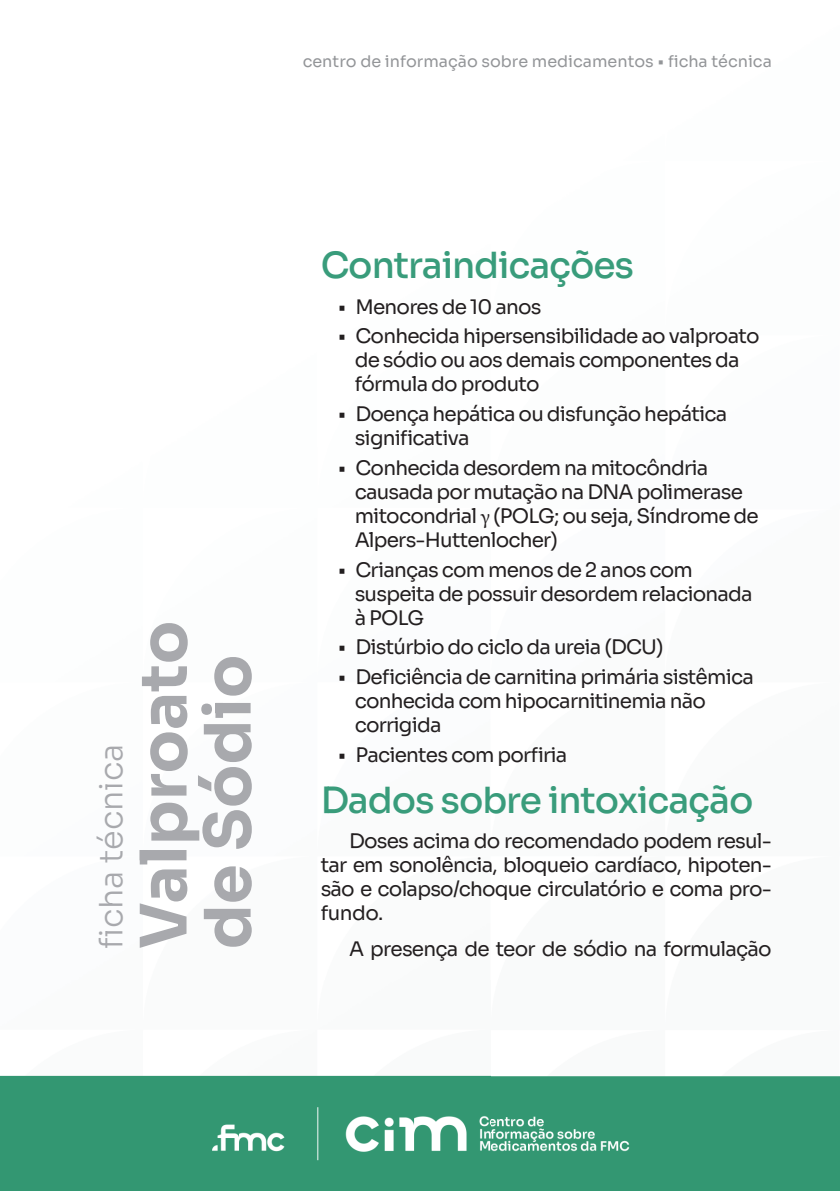
<style>
.page{position:relative;width:840px;height:1191px;background:#fff}
.page>*{position:absolute;margin:0;border:0;box-sizing:border-box;transform-origin:0 0}
.t1{font:700 64px "Sora";color:#a8a9ad}
.t2{font:500 36px "Sora";letter-spacing:-.03em;color:#399c7b}
.t3{font:300 32px "Sora";color:#a8a9ad}
.t4{font:20px/24px "Sora";letter-spacing:-.04em;color:#231f20}
.t5{font:16px "Sora";color:#939598}
.s1{font-family:"Minion Pro"}
</style>
<div class="page">
<div style="left:0;top:1075px;width:839px;height:116px;background:#339772"></div>
<p class="t5" style="left:302px;top:48px;width:470px">centro de informação sobre medicamentos • ficha técnica</p>
<h3 class="t3" style="left:85px;top:949px;width:207px;rotate:-90deg">ficha técnica</h3>
<h1 class="t1" style="left:111px;top:949px;width:330px;rotate:-90deg">Valproato</h1>
<h1 class="t1" style="left:175px;top:949px;width:296px;rotate:-90deg">de Sódio</h1>
<h2 class="t2" style="left:320px;top:236px;width:315px">Contraindicações</h2>
<p class="t4" style="left:355px;top:293px;width:187px">Menores de 10 anos</p>
<p class="t4" style="left:337px;top:293px;width:10px">•</p>
<p class="t4" style="left:337px;top:322px;width:10px">•</p>
<p class="t4" style="left:337px;top:400px;width:10px">•</p>
<p class="t4" style="left:337px;top:454px;width:10px">•</p>
<p class="t4" style="left:337px;top:555px;width:10px">•</p>
<p class="t4" style="left:337px;top:633px;width:10px">•</p>
<p class="t4" style="left:337px;top:663px;width:10px">•</p>
<p class="t4" style="left:355px;top:322px;width:405px">Conhecida hipersensibilidade ao valproato</p>
<p class="t4" style="left:354px;top:346px;width:386px">de sódio ou aos demais componentes da fórmula do produto</p>
<p class="t4" style="left:355px;top:400px;width:373px">Doença hepática ou disfunção hepática</p>
<p class="t4" style="left:354px;top:421px;width:355px;line-height:29.6px">significativa<br>Conhecida desordem na mitocôndria</p>
<p class="t4" style="left:354px;top:478px;width:405px">causada por mutação na DNA polimerase mitocondrial <span class="s1">γ</span> (POLG; ou seja, Síndrome de<br>Alpers-Huttenlocher(</p>
<p class="t4" style="left:355px;top:555px;width:339px">Crianças com menos de 2 anos com</p>
<p class="t4" style="left:354px;top:579px;width:399px">suspeita de possuir desordem relacionada à POLG</p>
<p class="t4" style="left:355px;top:633px;width:309px">Distúrbio do ciclo da ureia (DCU(</p>
<p class="t4" style="left:355px;top:663px;width:399px">Deficiência de carnitina primária sistêmica</p>
<p class="t4" style="left:354px;top:687px;width:352px">conhecida com hipocarnitinemia não corrigida</p>
<p class="t4" style="left:355px;top:740px;width:213px">Pacientes com porfiria</p>
<p class="t4" style="left:337px;top:740px;width:10px">•</p>
<h2 class="t2" style="left:320px;top:770px;width:434px">Dados sobre intoxicação</h2>
<p class="t4" style="left:349px;top:827px;width:424px">Doses acima do recomendado podem resul-</p>
<p class="t4" style="left:320px;top:851px;width:452px">tar em sonolência, bloqueio cardíaco, hipoten-</p>
<p class="t4" style="left:320px;top:875px;width:452px">são e colapso/choque circulatório e coma pro-</p>
<p class="t4" style="left:320px;top:899px;width:64px">fundo.</p>
<p class="t4" style="left:349px;top:934px;width:424px">A presença de teor de sódio na formulação</p>
</div>
